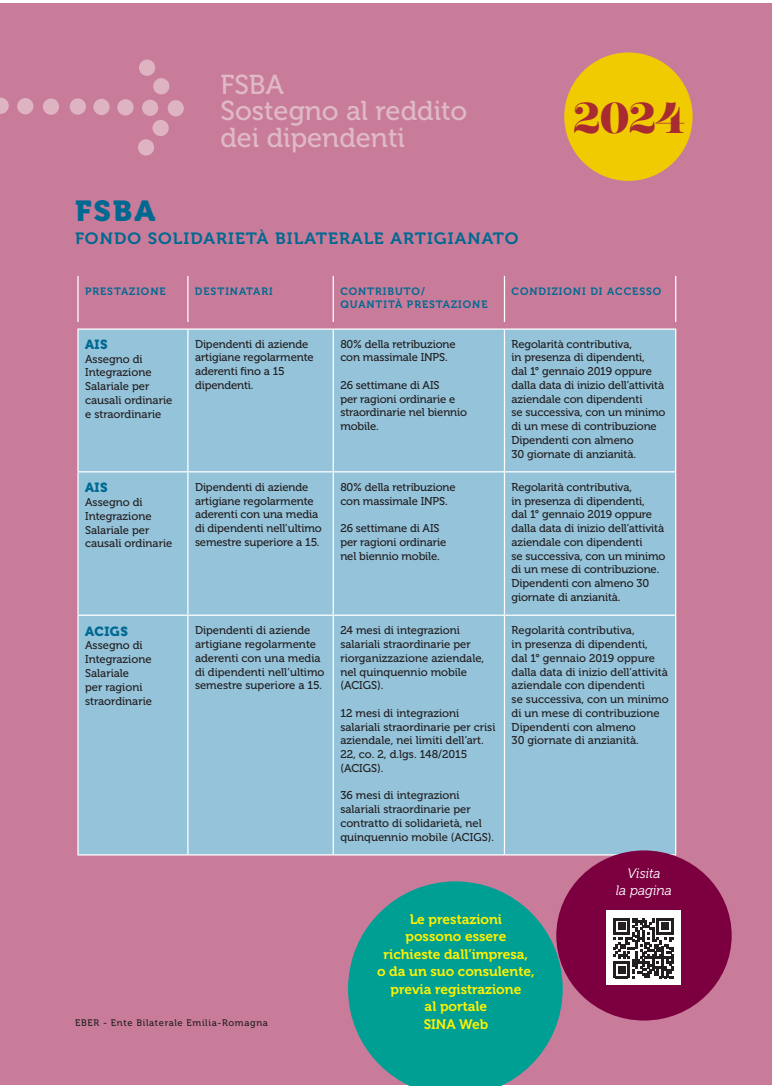
<style>
.page{position:relative;width:772px;height:1086px;background:#fff}
.page>*{position:absolute;margin:0;border:0;box-sizing:border-box;transform-origin:0 0}
.t1{font:700 43px "Encorpada Essential";color:#a72b30}
.t2{font:28.75px "Museo 900";color:#006991;scale:1.06 1}
.t3{font:27.25px/26.1px "Museo 500";color:#e0b9c6}
.t4{font:16.25px "Museo 700";letter-spacing:.06em;color:#006991;scale:1.06 1}
.t5{font:13.75px/17.5px "Museo 700";color:#fff101;text-align:center}
.t6{font:italic 13.75px/16.9px "Museo 300";color:#fff;text-align:center}
.t7{font:13.12px "Museo 900";letter-spacing:.04em;color:#006991}
.t8{font:11.25px/13.8px "Museo 500";letter-spacing:-.01em;color:#231f20}
.t9{font:10.62px/13.8px "Museo 700";letter-spacing:.09em;color:#006991}
.t10{font:9.38px "Museo 500";letter-spacing:.07em;color:#231f20}
</style>
<div class="page">
<div style="left:0;top:3px;width:771px;height:1081px;background:#c97c9a"></div>
<svg style="left:93px;top:99px;width:17px;height:16px"></svg>
<svg style="left:117px;top:60px;width:67px;height:95px"></svg>
<svg style="left:70px;top:98px;width:16px;height:17px"></svg>
<svg style="left:0;top:98px;width:9px;height:16px"></svg>
<svg style="left:17px;top:98px;width:16px;height:16px"></svg>
<svg style="left:43px;top:98px;width:16px;height:17px"></svg>
<svg style="left:188px;top:276px;width:318px;height:46px"></svg>
<div style="left:79px;top:329px;width:596px;height:525px;background:#94c3da"></div>
<hr style="left:77px;top:329px;width:2px;height:142px;background:#fff">
<hr style="left:187px;top:329px;width:1px;height:142px;background:#fff">
<hr style="left:332px;top:329px;width:2px;height:142px;background:#fff">
<hr style="left:504px;top:329px;width:1px;height:142px;background:#fff">
<hr style="left:675px;top:329px;width:1px;height:142px;background:#fff">
<hr style="left:77px;top:471px;width:111px;height:1px;background:#fff">
<hr style="left:77px;top:472px;width:2px;height:142px;background:#fff">
<hr style="left:188px;top:471px;width:145px;height:1px;background:#fff">
<hr style="left:187px;top:472px;width:1px;height:142px;background:#fff">
<hr style="left:333px;top:471px;width:171px;height:1px;background:#fff">
<hr style="left:332px;top:472px;width:2px;height:142px;background:#fff">
<hr style="left:504px;top:471px;width:172px;height:1px;background:#fff">
<hr style="left:504px;top:472px;width:1px;height:142px;background:#fff">
<hr style="left:675px;top:472px;width:1px;height:142px;background:#fff">
<hr style="left:77px;top:614px;width:111px;height:1px;background:#fff">
<hr style="left:77px;top:615px;width:2px;height:239px;background:#fff">
<hr style="left:188px;top:614px;width:145px;height:1px;background:#fff">
<hr style="left:187px;top:615px;width:1px;height:239px;background:#fff">
<hr style="left:333px;top:614px;width:171px;height:1px;background:#fff">
<hr style="left:332px;top:615px;width:2px;height:239px;background:#fff">
<hr style="left:504px;top:614px;width:172px;height:1px;background:#fff">
<hr style="left:504px;top:615px;width:1px;height:239px;background:#fff">
<hr style="left:675px;top:615px;width:1px;height:239px;background:#fff">
<hr style="left:77px;top:854px;width:111px;height:1px;background:#fff">
<hr style="left:188px;top:854px;width:145px;height:1px;background:#fff">
<hr style="left:333px;top:854px;width:171px;height:1px;background:#fff">
<hr style="left:504px;top:854px;width:172px;height:1px;background:#fff">
<hr style="left:77px;top:276px;width:2px;height:46px;background:#fff">
<hr style="left:187px;top:276px;width:1px;height:46px;background:#fff">
<hr style="left:332px;top:276px;width:2px;height:46px;background:#fff">
<hr style="left:504px;top:276px;width:1px;height:46px;background:#fff">
<hr style="left:675px;top:276px;width:1px;height:46px;background:#fff">
<hr style="left:77px;top:328px;width:111px;height:1px;background:#fff">
<hr style="left:188px;top:328px;width:145px;height:1px;background:#fff">
<hr style="left:333px;top:328px;width:171px;height:1px;background:#fff">
<hr style="left:504px;top:328px;width:172px;height:1px;background:#fff">
<div style="left:564px;top:52px;width:128px;height:129px;background:#f0cb02;border-radius:50%"></div>
<svg style="left:348px;top:881px;width:214px;height:204px;fill:#009f94"></svg>
<div style="left:556px;top:850px;width:175px;height:170px;background:#7c0040;border-radius:50%"></div>
<div style="left:606px;top:909px;width:75px;height:75px;background:#fff"></div>
<svg style="left:613px;top:918px;width:60px;height:59px"></svg>
<h3 class="t3" style="left:220px;top:72px;width:248px">FSBA<br>Sostegno al reddito dei dipendenti</h3>
<h2 class="t2" style="left:75px;top:195px;width:77px">FSBA</h2>
<h3 class="t4" style="left:75px;top:229px;width:420px">FONDO SOLIDARIETÀ BILATERALE ARTIGIANATO</h3>
<h1 class="t1" style="left:572px;top:87px;width:114px">2024</h1>
<p class="t9" style="left:85px;top:284px;width:82px">PRESTAZIONE</p>
<p class="t9" style="left:195px;top:284px;width:79px">DESTINATARI</p>
<p class="t9" style="left:340px;top:284px;width:149px">CONTRIBUTO/<br>QUANTITÀ PRESTAZIONE</p>
<p class="t9" style="left:511px;top:284px;width:151px">CONDIZIONI DI ACCESSO</p>
<p class="t7" style="left:85px;top:337px;width:24px">AIS</p>
<p class="t8" style="left:85px;top:352px;width:89px">Assegno di<br>Integrazione<br>Salariale per causali ordinarie e straordinarie</p>
<p class="t8" style="left:195px;top:337px;width:120px">Dipendenti di aziende artigiane regolarmente aderenti fino a 15 dipendenti.</p>
<p class="t8" style="left:340px;top:337px;width:117px">80% della retribuzione con massimale INPS.</p>
<p class="t8" style="left:511px;top:337px;width:155px">Regolarità contributiva,<br>in presenza di dipendenti,<br>dal 1° gennaio 2019 oppure dalla data di inizio dell’attività aziendale con dipendenti<br>se successiva, con un minimo di un mese di contribuzione<br>Dipendenti con almeno<br>30 giornate di anzianità.</p>
<p class="t8" style="left:340px;top:378px;width:128px">26 settimane di AIS<br>per ragioni ordinarie e straordinarie nel biennio mobile.</p>
<p class="t7" style="left:85px;top:480px;width:24px">AIS</p>
<p class="t8" style="left:85px;top:495px;width:89px">Assegno di<br>Integrazione<br>Salariale per causali ordinarie</p>
<p class="t7" style="left:85px;top:623px;width:44px">ACIGS</p>
<p class="t8" style="left:85px;top:638px;width:68px">Assegno di<br>Integrazione<br>Salariale<br>per ragioni straordinarie</p>
<p class="t8" style="left:195px;top:480px;width:128px">Dipendenti di aziende artigiane regolarmente aderenti con una media di dipendenti nell’ultimo semestre superiore a 15.</p>
<p class="t8" style="left:340px;top:480px;width:117px">80% della retribuzione con massimale INPS.</p>
<p class="t8" style="left:340px;top:521px;width:107px">26 settimane di AIS per ragioni ordinarie nel biennio mobile.</p>
<p class="t8" style="left:195px;top:623px;width:131px">Dipendenti di aziende artigiane regolarmente aderenti con una media di dipendenti nell’ultimo semestre superiore a 15.</p>
<p class="t8" style="left:340px;top:623px;width:145px">24 mesi di integrazioni salariali straordinarie per riorganizzazione aziendale, nel quinquennio mobile (ACIGS).</p>
<p class="t8" style="left:340px;top:706px;width:157px">12 mesi di integrazioni salariali straordinarie per crisi aziendale, nei limiti dell’art.<br>22, co. 2, d.lgs. 148/2015 (ACIGS).</p>
<p class="t8" style="left:340px;top:788px;width:155px">36 mesi di integrazioni salariali straordinarie per contratto di solidarietà, nel quinquennio mobile (ACIGS).</p>
<p class="t8" style="left:511px;top:480px;width:155px">Regolarità contributiva,<br>in presenza di dipendenti,<br>dal 1° gennaio 2019 oppure dalla data di inizio dell’attività aziendale con dipendenti<br>se successiva, con un minimo di un mese di contribuzione.<br>Dipendenti con almeno 30 giornate di anzianità.</p>
<p class="t8" style="left:511px;top:623px;width:158px">Regolarità contributiva,<br>in presenza di dipendenti,<br>dal 1° gennaio 2019 oppure dalla data di inizio dell’attività aziendale con dipendenti<br>se successiva, con un minimo di un mese di contribuzione<br>Dipendenti con almeno<br>30 giornate di anzianità.</p>
<p class="t6" style="left:616px;top:865px;width:58px">Visita<br>la pagina</p>
<p class="t10" style="left:75px;top:1017px;width:194px">EBER - Ente Bilaterale Emilia-Romagna</p>
<p class="t5" style="left:377px;top:909px;width:159px">Le prestazioni<br>possono essere richieste dall’impresa,<br>o da un suo consulente, previa registrazione<br>al portale<br>SINA Web</p>
</div>
